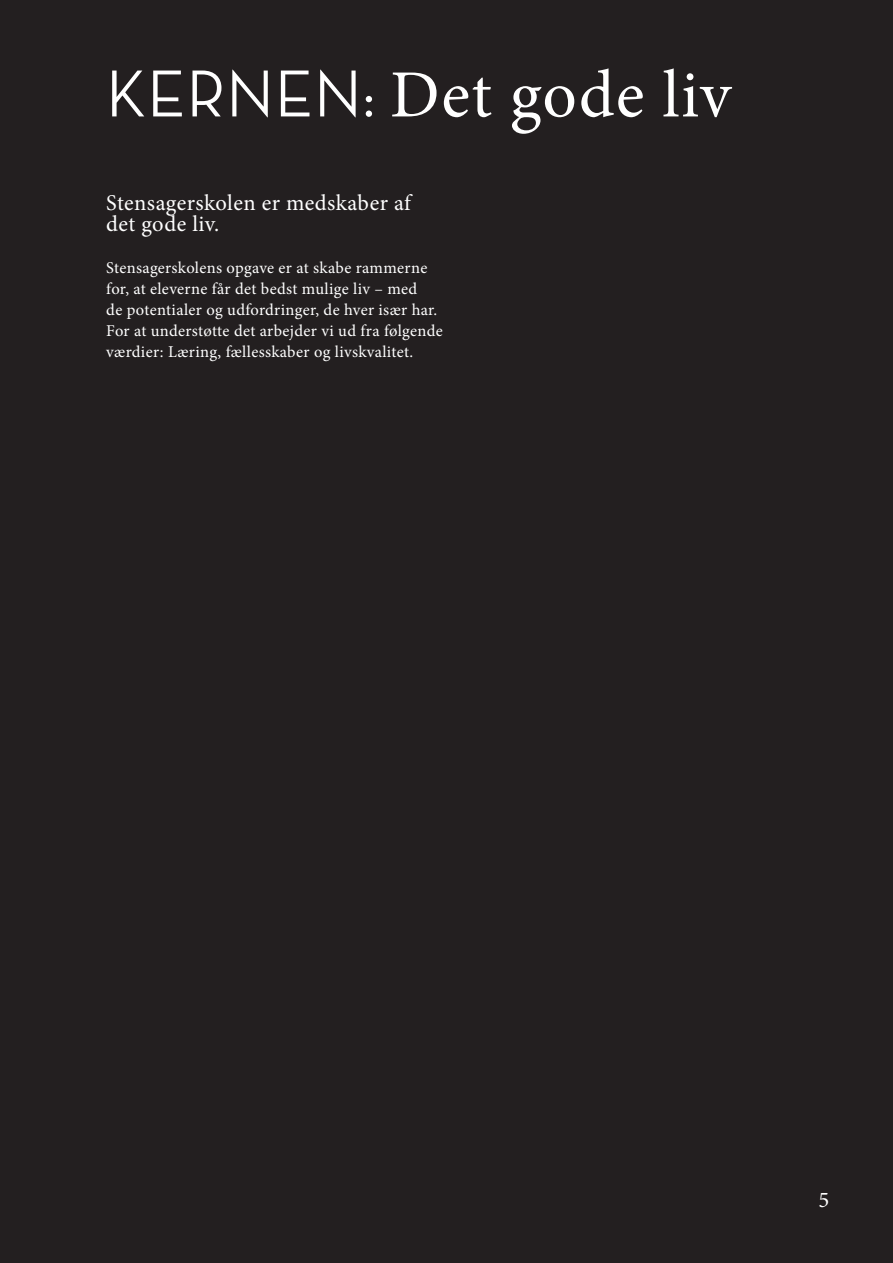
<style>
.page{position:relative;width:893px;height:1263px;background:#231f20}
.page>*{position:absolute;margin:0;border:0;box-sizing:border-box;transform-origin:0 0}
.t1{font:67.5px "Minion Pro";letter-spacing:.02em;color:#fff}
.t2{font:22.5px/21px "Minion Pro";letter-spacing:.015em;color:#fff}
.t3{font:16.5px/21px "Minion Pro";letter-spacing:.02em;color:#fff}
.s1{font-family:"Neutra Disp";font-weight:500}
</style>
<div class="page">
<h1 class="t1" style="left:106px;top:50px;width:626px"><span class="s1">KERNEN:</span> Det gode liv</h1>
<h2 class="t2" style="left:106px;top:192px;width:306px">Stensagerskolen er medskaber af det gode liv.</h2>
<p class="t3" style="left:106px;top:257px;width:338px">Stensagerskolens opgave er at skabe rammerne for, at eleverne får det bedst mulige liv – med<br>de potentialer og udfordringer, de hver især har.<br>For at understøtte det arbejder vi ud fra følgende værdier: Læring, fællesskaber og livskvalitet.</p>
<h2 class="t2" style="left:818px;top:1190px;width:12px">5</h2>
</div>
